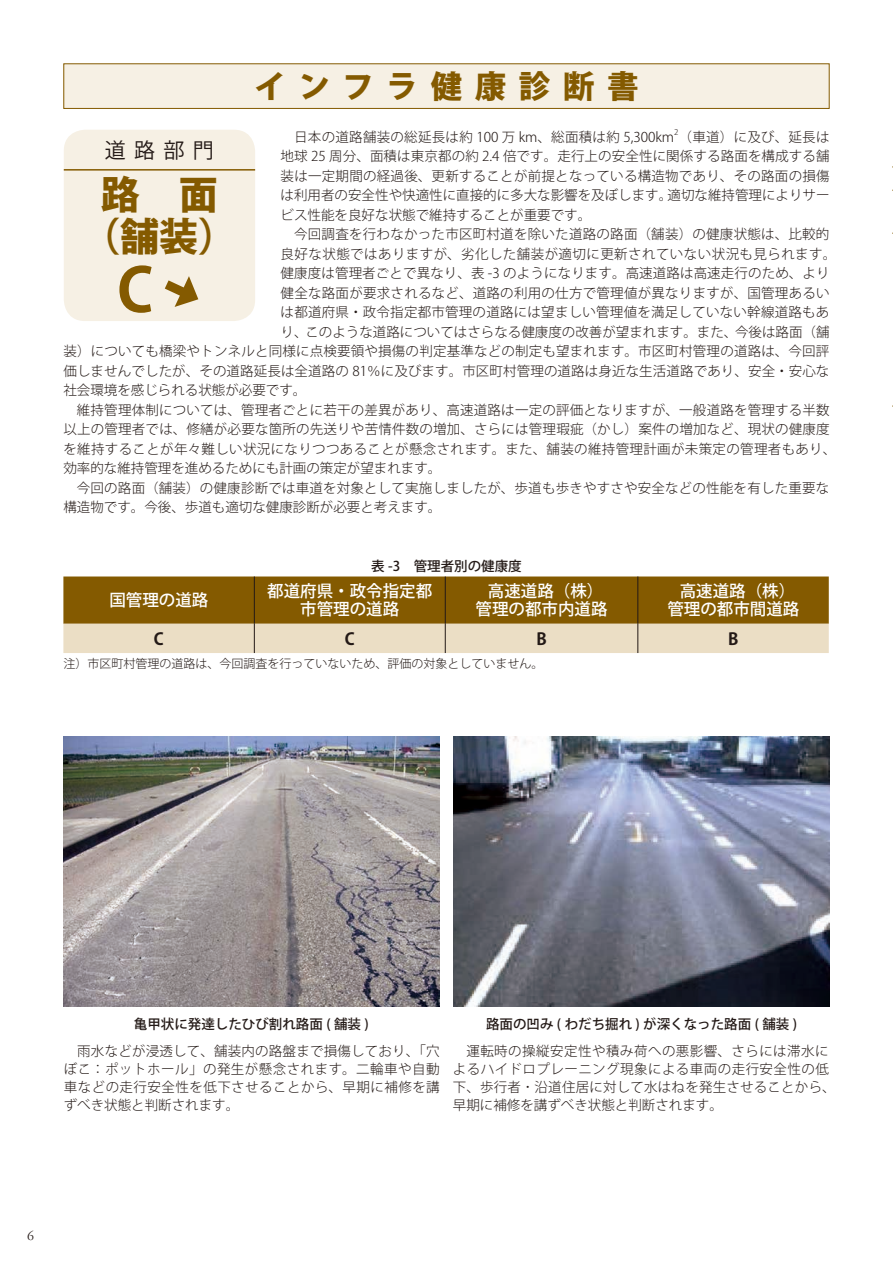
<style>
.page{position:relative;width:893px;height:1263px;background:#fff}
.page>*{position:absolute;margin:0;border:0;box-sizing:border-box;transform-origin:0 0}
.t1{font:700 60px "Koz Go Pr 6 N";color:#845a00}
.t2{font:800 39px/42px "Koz Go Pr 6 N";color:#845a00;text-align:center}
.t3{font:800 31.5px "Koz Go Pr 6 N";letter-spacing:.4em;color:#845a00}
.t4{font:21px "Koz Go Pr 6 N";color:#231916}
.t5{font:500 16.5px/18px "Koz Go Pr 6 N";color:#fff;text-align:center}
.t6{font:700 16.5px "Koz Go Pr 6 N";color:#231916}
.t7{font:13.8px "Garamond Three";color:#231916}
.t8{font:300 13.5px/19.5px "Koz Go Pr 6 N";letter-spacing:.015em;color:#231916;text-align:justify}
.t9{font:300 13.5px/18px "Koz Go Pr 6 N";letter-spacing:.035em;color:#231916}
.t10{font:500 13.5px "Koz Go Pr 6 N";color:#231916}
.t11{font:300 12px "Koz Go Pr 6 N";color:#231916}
.t12{font:300 7.8px "Koz Go Pr 6 N";color:#231916}
</style>
<div class="page">
<svg style="left:63px;top:576px;width:766px;height:77px;background:#ab8d4c"></svg>
<div style="left:64px;top:64px;width:765px;height:44px;background:#f6f0e4"></div>
<div style="left:63px;top:63px;width:767px;height:46px;border:1px solid #845a00"></div>
<div style="left:64px;top:130px;width:191px;height:191px;background:#f6f0e4;border-radius:21px"></div>
<hr style="left:64px;top:169px;width:191px;height:2px;background:#845a00">
<hr style="left:892px;top:0;width:1px;height:119px;background:#845a00">
<svg style="left:164px;top:276px;width:35px;height:31px"></svg>
<img style="left:454px;top:736px;width:376px;height:270px">
<img style="left:63px;top:736px;width:376px;height:270px">
<h3 class="t3" style="left:254px;top:69px;width:386px">インフラ健康診断書</h3>
<p class="t12" style="left:674px;top:128px;width:6px">2</p>
<p class="t8" style="left:281px;top:147px;width:550px">地球 25 周分、面積は東京都の約 2.4 倍です。走行上の安全性に関係する路面を構成する舗装は一定期間の経過後、更新することが前提となっている構造物であり、その路面の損傷は利用者の安全性や快適性に直接的に多大な影響を及ぼします。適切な維持管理によりサービス性能を良好な状態で維持することが重要です。</p>
<p class="t8" style="left:294px;top:225px;width:537px">今回調査を行わなかった市区町村道を除いた道路の路面（舗装）の健康状態は、比較的</p>
<p class="t8" style="left:281px;top:244px;width:557px">良好な状態ではありますが、劣化した舗装が適切に更新されていない状況も見られます。</p>
<p class="t8" style="left:281px;top:264px;width:550px">健康度は管理者ごとで異なり、表 -3 のようになります。高速道路は高速走行のため、より</p>
<p class="t8" style="left:281px;top:283px;width:550px">健全な路面が要求されるなど、道路の利用の仕方で管理値が異なりますが、国管理あるい</p>
<p class="t8" style="left:281px;top:303px;width:550px">は都道府県・政令指定都市管理の道路には望ましい管理値を満足していない幹線道路もあ</p>
<p class="t8" style="left:281px;top:322px;width:550px">り、このような道路についてはさらなる健康度の改善が望まれます。また、今後は路面（舗</p>
<p class="t8" style="left:63px;top:342px;width:768px">装）についても橋梁やトンネルと同様に点検要領や損傷の判定基準などの制定も望まれます。市区町村管理の道路は、今回評</p>
<p class="t8" style="left:63px;top:361px;width:768px">価しませんでしたが、その道路延長は全道路の 81％に及びます。市区町村管理の道路は身近な生活道路であり、安全・安心な</p>
<p class="t8" style="left:63px;top:381px;width:244px">社会環境を感じられる状態が必要です。</p>
<p class="t8" style="left:77px;top:400px;width:754px">維持管理体制については、管理者ごとに若干の差異があり、高速道路は一定の評価となりますが、一般道路を管理する半数</p>
<p class="t8" style="left:63px;top:420px;width:768px">以上の管理者では、修繕が必要な箇所の先送りや苦情件数の増加、さらには管理瑕疵（かし）案件の増加など、現状の健康度</p>
<p class="t8" style="left:63px;top:439px;width:774px">を維持することが年々難しい状況になりつつあることが懸念されます。また、舗装の維持管理計画が未策定の管理者もあり、</p>
<p class="t8" style="left:63px;top:459px;width:379px">効率的な維持管理を進めるためにも計画の策定が望まれます。</p>
<p class="t8" style="left:77px;top:478px;width:754px">今回の路面（舗装）の健康診断では車道を対象として実施しましたが、歩道も歩きやすさや安全などの性能を有した重要な</p>
<p class="t8" style="left:63px;top:498px;width:379px">構造物です。今後、歩道も適切な健康診断が必要と考えます。</p>
<p class="t8" style="left:294px;top:127px;width:537px">日本の道路舗装の総延長は約 100 万 km、総面積は約 5,300km （車道）に及び、延長は</p>
<h3 class="t4" style="left:105px;top:139px;width:111px">道路部門</h3>
<h2 class="t2" style="left:81px;top:175px;width:157px">路　面（舗装）</h2>
<h1 class="t1" style="left:117px;top:256px;width:37px">C</h1>
<p class="t10" style="left:371px;top:558px;width:152px">表 -3　管理者別の健康度</p>
<p class="t5" style="left:109px;top:592px;width:100px">国管理の道路</p>
<p class="t5" style="left:267px;top:583px;width:166px">都道府県・政令指定都市管理の道路</p>
<p class="t5" style="left:476px;top:583px;width:133px">高速道路（株）管理の都市内道路</p>
<p class="t5" style="left:667px;top:583px;width:134px">高速道路（株）管理の都市間道路</p>
<p class="t6" style="left:154px;top:629px;width:11px">C</p>
<p class="t6" style="left:345px;top:629px;width:11px">C</p>
<p class="t6" style="left:536px;top:629px;width:12px">B</p>
<p class="t6" style="left:728px;top:629px;width:12px">B</p>
<p class="t11" style="left:63px;top:657px;width:482px">注）市区町村管理の道路は、今回調査を行っていないため、評価の対象としていません。</p>
<p class="t10" style="left:134px;top:1016px;width:236px">亀甲状に発達したひび割れ路面 ( 舗装 )</p>
<p class="t8" style="left:64px;top:1042px;width:377px;line-height:18px;text-indent:14px">雨水などが浸透して、舗装内の路盤まで損傷しており、「穴ぼこ：ポットホール」の発生が懸念されます。二輪車や自動車などの走行安全性を低下させることから、早期に補修を講ずべき状態と判断されます。</p>
<p class="t10" style="left:486px;top:1016px;width:313px">路面の凹み ( わだち掘れ ) が深くなった路面 ( 舗装 )</p>
<p class="t9" style="left:453px;top:1042px;width:384px;text-indent:14px">運転時の操縦安定性や積み荷への悪影響、さらには滞水によるハイドロプレーニング現象による車両の走行安全性の低下、歩行者･沿道住居に対して水はねを発生させることから、早期に補修を講ずべき状態と判断されます。</p>
<p class="t7" style="left:27px;top:1228px;width:8px">6</p>
</div>
